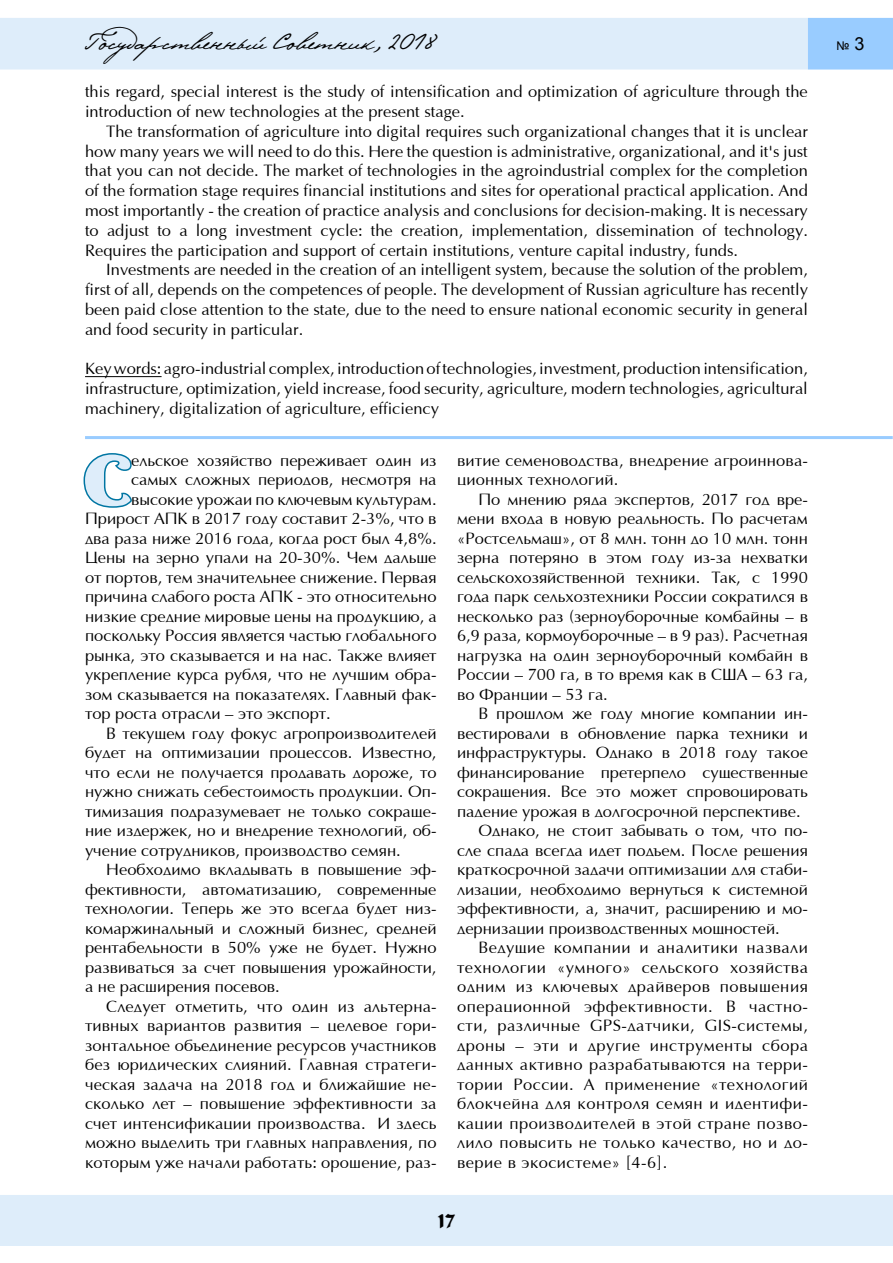
<style>
.page{position:relative;width:893px;height:1263px;background:#fff}
.page>*{position:absolute;margin:0;border:0;box-sizing:border-box;transform-origin:0 0}
.t1{font:79.5px "Binner Di";color:#deedfa}
.t2{font:24px "Pushkin";color:#000}
.t3{font:16.5px/19.5px "AG Opus";color:#000;text-align:justify}
.t4{font:12px "Arial";color:#000}
.s1{font-size:18px}
</style>
<div class="page">
<div style="left:0;top:18px;width:808px;height:52px;background:#deedfa;border:2px solid #deedfa"></div>
<div style="left:809px;top:19px;width:83px;height:50px;background:#9cf"></div>
<div style="left:808px;top:18px;width:85px;height:52px;border:1px solid #9cf"></div>
<div style="left:1px;top:1196px;width:891px;height:49px;background:#deedfa"></div>
<div style="left:0;top:1195px;width:893px;height:51px;border:1px solid #deedfa"></div>
<hr style="left:85px;top:376px;width:77px;height:1px;background:#000">
<hr style="left:85px;top:436px;width:808px;height:3px;background:#9cf">
<svg style="left:83px;top:453px;width:49px;height:55px"></svg>
<p class="t2" style="left:85px;top:27px;width:353px">Государственный Советник, 2018</p>
<p class="t4" style="left:836px;top:38px;width:29px">№ <span class="s1">3</span></p>
<p class="t3" style="left:85px;top:82px;width:724px">this regard, special interest is the study of intensification and optimization of agriculture through the introduction of new technologies at the present stage.</p>
<p class="t3" style="left:85px;top:122px;width:724px;text-indent:21px">The transformation of agriculture into digital requires such organizational changes that it is unclear how many years we will need to do this. Here the question is administrative, organizational, and it's just that you can not decide. The market of technologies in the agroindustrial complex for the completion of the formation stage requires financial institutions and sites for operational practical application. And most importantly - the creation of practice analysis and conclusions for decision-making. It is necessary to adjust to a long investment cycle: the creation, implementation, dissemination of technology.<br>Requires the participation and support of certain institutions, venture capital industry, funds.</p>
<p class="t3" style="left:85px;top:261px;width:724px;text-indent:21px">Investments are needed in the creation of an intelligent system, because the solution of the problem, first of all, depends on the competences of people. The development of Russian agriculture has recently been paid close attention to the state, due to the need to ensure national economic security in general and food security in particular.</p>
<p class="t3" style="left:85px;top:360px;width:724px">Key words: agro-industrial complex, introduction of technologies, investment, production intensification, infrastructure, optimization, yield increase, food security, agriculture, modern technologies, agricultural machinery, digitalization of agriculture, efficiency</p>
<p class="t1" style="left:84px;top:435px;width:49px">С</p>
<p class="t3" style="left:131px;top:451px;width:307px">ельское хозяйство переживает один из</p>
<p class="t3" style="left:457px;top:451px;width:352px">витие семеноводства, внедрение агроиннова&shy;ционных технологий.</p>
<p class="t3" style="left:457px;top:490px;width:352px;text-indent:21px">По мнению ряда экспертов, 2017 год вре&shy;мени входа в новую реальность. По расчетам «Ростсельмаш», от 8 млн. тонн до 10 млн. тонн зерна потеряно в этом году из-за нехватки сельскохозяйственной техники. Так, с 1990 года парк сельхозтехники России сократился в несколько раз (зерноуборочные комбайны – в 6,9 раза, кормоуборочные – в 9 раз). Расчетная нагрузка на один зерноуборочный комбайн в России – 700 га, в то время как в США – 63 га, во Франции – 53 га.</p>
<p class="t3" style="left:457px;top:705px;width:352px;text-indent:21px">В прошлом же году многие компании ин&shy;вестировали в обновление парка техники и инфраструктуры. Однако в 2018 году такое финансирование претерпело существенные сокращения. Все это может спровоцировать падение урожая в долгосрочной перспективе.</p>
<p class="t3" style="left:457px;top:822px;width:352px;text-indent:21px">Однако, не стоит забывать о том, что по&shy;сле спада всегда идет подъем. После решения краткосрочной задачи оптимизации для стаби&shy;лизации, необходимо вернуться к системной эффективности, а, значит, расширению и мо&shy;дернизации производственных мощностей.</p>
<p class="t3" style="left:457px;top:939px;width:352px;text-indent:21px">Ведущие компании и аналитики назвали технологии «умного» сельского хозяйства одним из ключевых драйверов повышения операционной эффективности. В частно&shy;сти, различные GPS-датчики, GIS-системы, дроны – эти и другие инструменты сбора данных активно разрабатываются на терри&shy;тории России. А применение «технологий блокчейна для контроля семян и идентифи&shy;кации производителей в этой стране позво&shy;лило повысить не только качество, но и до&shy;верие в экосистеме» [4-6].</p>
<p class="t3" style="left:131px;top:471px;width:307px">самых сложных периодов, несмотря на</p>
<p class="t3" style="left:131px;top:490px;width:307px">высокие урожаи по ключевым культурам.</p>
<p class="t3" style="left:85px;top:510px;width:353px">Прирост АПК в 2017 году составит 2-3%, что в</p>
<p class="t3" style="left:85px;top:529px;width:353px">два раза ниже 2016 года, когда рост был 4,8%.</p>
<p class="t3" style="left:85px;top:549px;width:353px">Цены на зерно упали на 20-30%. Чем дальше</p>
<p class="t3" style="left:85px;top:568px;width:353px">от портов, тем значительнее снижение. Первая</p>
<p class="t3" style="left:85px;top:588px;width:353px">причина слабого роста АПК - это относительно</p>
<p class="t3" style="left:85px;top:607px;width:353px">низкие средние мировые цены на продукцию, а</p>
<p class="t3" style="left:85px;top:627px;width:353px">поскольку Россия является частью глобального</p>
<p class="t3" style="left:85px;top:646px;width:353px">рынка, это сказывается и на нас. Также влияет</p>
<p class="t3" style="left:85px;top:666px;width:353px">укрепление курса рубля, что не лучшим обра-</p>
<p class="t3" style="left:85px;top:685px;width:353px">зом сказывается на показателях. Главный фак-</p>
<p class="t3" style="left:85px;top:705px;width:247px">тор роста отрасли – это экспорт.</p>
<p class="t3" style="left:85px;top:724px;width:353px;text-indent:21px">В текущем году фокус агропроизводителей будет на оптимизации процессов. Известно, что если не получается продавать дороже, то нужно снижать себестоимость продукции. Оп&shy;тимизация подразумевает не только сокраще&shy;ние издержек, но и внедрение технологий, об&shy;учение сотрудников, производство семян.</p>
<p class="t3" style="left:85px;top:861px;width:353px;text-indent:21px">Необходимо вкладывать в повышение эф&shy;фективности, автоматизацию, современные технологии. Теперь же это всегда будет низ&shy;комаржинальный и сложный бизнес, средней рентабельности в 50% уже не будет. Нужно развиваться за счет повышения урожайности, а не расширения посевов.</p>
<p class="t3" style="left:85px;top:997px;width:353px;text-indent:21px">Следует отметить, что один из альтерна&shy;тивных вариантов развития – целевое гори&shy;зонтальное объединение ресурсов участников без юридических слияний. Главная стратеги&shy;ческая задача на 2018 год и ближайшие не&shy;сколько лет – повышение эффективности за счет интенсификации производства. И здесь можно выделить три главных направления, по которым уже начали работать: орошение, раз-</p>
</div>
